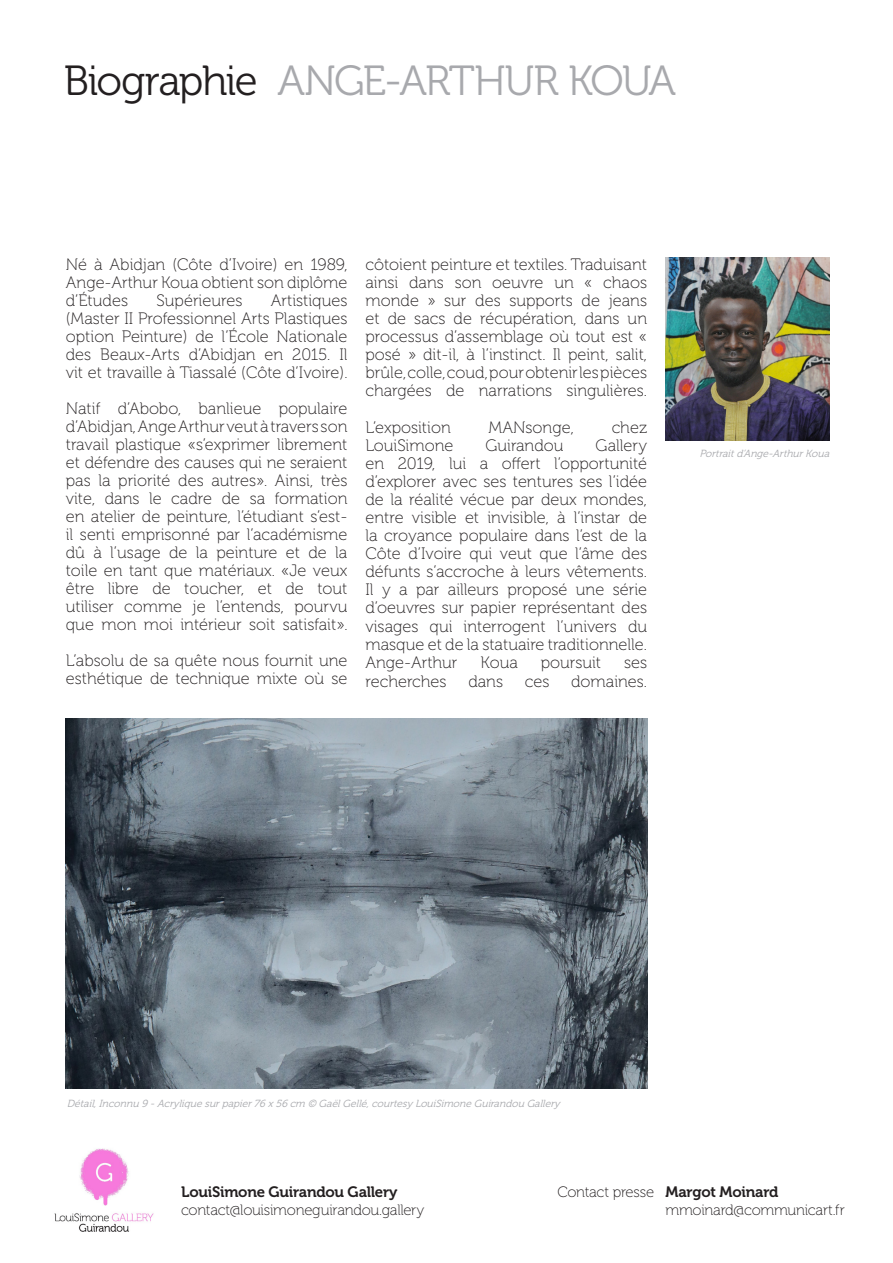
<style>
.page{position:relative;width:893px;height:1263px;background:#fff}
.page>*{position:absolute;margin:0;border:0;box-sizing:border-box;transform-origin:0 0}
.t1{font:42px "Museo 300";letter-spacing:-.04em;color:#a8a9ad}
.t2{font:16.5px/18px "Museo 100";color:#231f20;text-align:justify}
.t3{font:15px/18px "Museo 100";letter-spacing:-.02em;color:#231f20}
.t4{font:15px "Museo 700";letter-spacing:-.015em;color:#231f20}
.t5{font:italic 10.35px "Museo 300";color:#a8a9ad}
.s1{color:#231f20}
.s2{font-family:"Museo 700"}
</style>
<div class="page">
<img style="left:54px;top:1148px;width:100px;height:84px">
<img style="left:66px;top:719px;width:581px;height:370px">
<img style="left:665px;top:257px;width:164px;height:184px">
<p class="t1" style="left:64px;top:58px;width:614px"><span class="s1">Biographie</span> ANGE-ARTHUR KOUA</p>
<p class="t2" style="left:66px;top:255px;width:283px">Né à Abidjan (Côte d’Ivoire) en 1989, Ange-Arthur Koua obtient son diplôme d’Études</p>
<p class="t2" style="left:156px;top:291px;width:87px">Supérieures</p>
<p class="t2" style="left:66px;top:291px;width:283px;text-indent:205px">Artistiques (Master II Professionnel Arts Plastiques option Peinture) de l’École Nationale des Beaux-Arts d’Abidjan en 2015. Il vit et travaille à Tiassalé (Côte d’Ivoire).</p>
<p class="t2" style="left:66px;top:399px;width:283px">Natif d’Abobo, banlieue populaire d’Abidjan, Ange Arthur veut à travers son travail plastique «s’exprimer librement et défendre des causes qui ne seraient pas la priorité des autres». Ainsi, très vite, dans le cadre de sa formation en atelier de peinture, l’étudiant s’est&shy;il senti emprisonné par l’académisme dû à l’usage de la peinture et de la toile en tant que matériaux. «Je veux être libre de toucher, et de tout utiliser comme je l’entends, pourvu que mon moi intérieur soit satisfait».</p>
<p class="t2" style="left:66px;top:651px;width:283px">L’absolu de sa quête nous fournit une esthétique de technique mixte où se</p>
<p class="t2" style="left:365px;top:255px;width:283px">côtoient peinture et textiles. Traduisant ainsi dans son oeuvre un « chaos</p>
<p class="t2" style="left:365px;top:291px;width:283px">monde » sur des supports de jeans et de sacs de récupération, dans un processus d’assemblage où tout est « posé » dit-il, à l’instinct. Il peint, salit, brûle, colle, coud, pour obtenir les pièces chargées de narrations singulières.</p>
<p class="t2" style="left:365px;top:419px;width:87px">L’exposition</p>
<p class="t2" style="left:489px;top:419px;width:87px">MANsonge,</p>
<p class="t2" style="left:612px;top:419px;width:37px">chez</p>
<p class="t2" style="left:365px;top:437px;width:89px">LouiSimone</p>
<p class="t2" style="left:485px;top:437px;width:80px">Guirandou</p>
<p class="t2" style="left:365px;top:437px;width:283px;text-indent:230px">Gallery en 2019, lui a offert l’opportunité d’explorer avec ses tentures ses l’idée de la réalité vécue par deux mondes, entre visible et invisible, à l’instar de la croyance populaire dans l’est de la Côte d’Ivoire qui veut que l’âme des défunts s’accroche à leurs vêtements.<br>Il y a par ailleurs proposé une série d’oeuvres sur papier représentant des visages qui interrogent l’univers du masque et de la statuaire traditionnelle.<br>Ange-Arthur</p>
<p class="t2" style="left:480px;top:653px;width:39px">Koua</p>
<p class="t2" style="left:541px;top:653px;width:62px">poursuit</p>
<p class="t2" style="left:624px;top:653px;width:25px">ses</p>
<p class="t2" style="left:365px;top:673px;width:83px">recherches</p>
<p class="t2" style="left:468px;top:673px;width:36px">dans</p>
<p class="t2" style="left:525px;top:673px;width:26px">ces</p>
<p class="t2" style="left:571px;top:673px;width:77px">domaines.</p>
<p class="t5" style="left:699px;top:447px;width:134px">Portraitd’Ange-ArthurKoua</p>
<p class="t5" style="left:67px;top:1098px;width:497px">Détail,Inconnu 9 -Acryliquesurpapier76 x56 cm © GaëlGellé,courtesyLouiSimoneGuirandou Gallery</p>
<p class="t4" style="left:181px;top:1183px;width:218px">LouiSimone Guirandou Gallery</p>
<p class="t3" style="left:181px;top:1201px;width:245px">contact@louisimoneguirandou.gallery</p>
<p class="t3" style="left:665px;top:1183px;width:181px;text-indent:-108px">Contact presse <span class="s2">Margot Moinard </span>mmoinard@communicart.fr</p>
</div>
